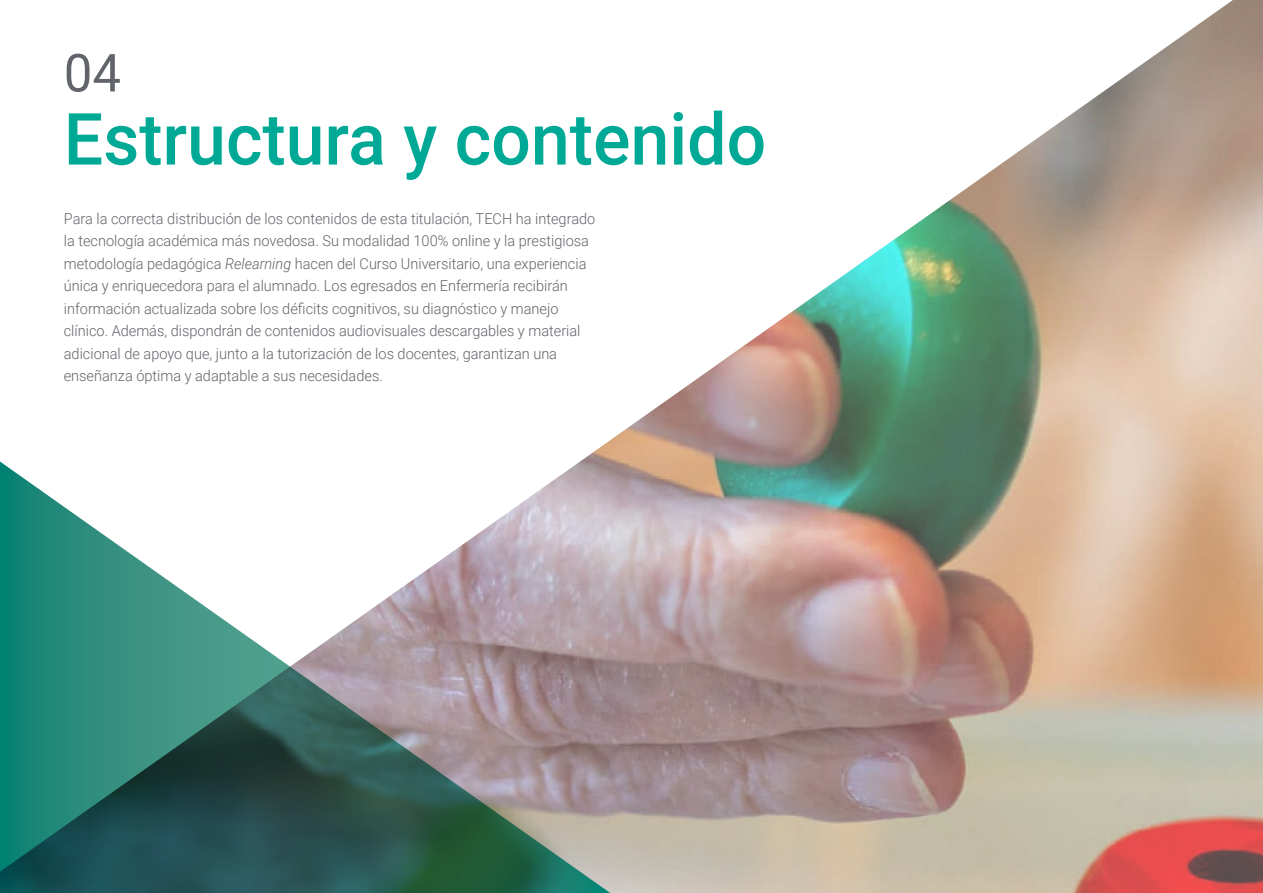
<style>
.page{position:relative;width:1263px;height:893px;background:#fff}
.page>*{position:absolute;margin:0;border:0;box-sizing:border-box;transform-origin:0 0}
.t1{font:500 72px "Roboto";color:#00a996}
.t2{font:52.5px "Roboto";color:#61646a}
.t3{font:300 15px/22.5px "Roboto";color:#61646a}
.s1{font-style:italic}
</style>
<div class="page">
<img style="left:602px;top:0;width:661px;height:893px">
<svg style="left:0;top:446px;width:640px;height:447px"></svg>
<h2 class="t2" style="left:64px;top:36px;width:59px">04</h2>
<h1 class="t1" style="left:64px;top:89px;width:704px">Estructura y contenido</h1>
<p class="t3" style="left:64px;top:207px;width:533px">Para la correcta distribución de los contenidos de esta titulación, TECH ha integrado la tecnología académica más novedosa. Su modalidad 100% online y la prestigiosa metodología pedagógica <span class="s1">Relearning</span> hacen del Curso Universitario, una experiencia única y enriquecedora para el alumnado. Los egresados en Enfermería recibirán información actualizada sobre los déficits cognitivos, su diagnóstico y manejo clínico. Además, dispondrán de contenidos audiovisuales descargables y material adicional de apoyo que, junto a la tutorización de los docentes, garantizan una enseñanza óptima y adaptable a sus necesidades.</p>
</div>
